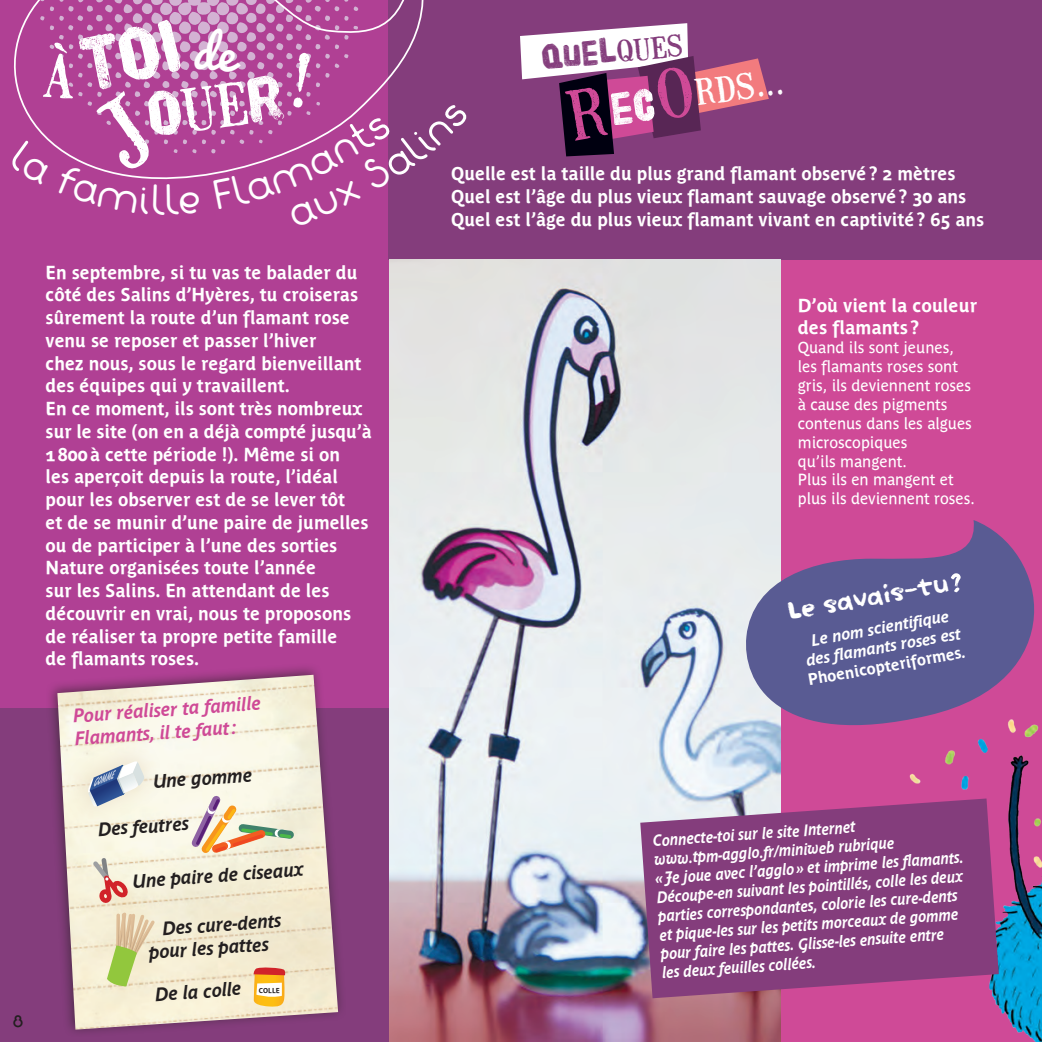
<style>
.page{position:relative;width:1042px;height:1042px;background:#fff}
.page>*{position:absolute;margin:0;border:0;box-sizing:border-box;transform-origin:0 0}
.t1{font:64.23px "HVD Poster";color:#fff}
.t2{font:36.4px "HVD Poster";color:#843d7c}
.t3{font:33.43px "Mailart Rubberstamp";color:#fff}
.t4{font:28px "Mailart Rubberstamp";color:#843d7c}
.t5{font:26.25px "Paint Hand";color:#fff}
.t6{font:21px "Fabada";color:#231f20}
.t7{font:700 18.38px/22.8px "Parisine Plus";color:#fff}
.t8{font:italic 700 18.38px/22.8px "Parisine Plus";color:#231f20}
.t9{font:italic 700 18.38px/22.8px "Parisine Plus";color:#cf4a97}
.t10{font:italic 700 15.75px/18.9px "Parisine Plus";color:#fff;scale:.9 1}
.t11{font:15.75px/18.9px "Parisine Plus";color:#fff}
.t12{font:italic 700 15.75px/19.2px "Parisine Plus";color:#fff;text-align:center}
.t13{font:700 7px "Parisine Plus";color:#231f20}
.s1{font-family:"Mailart Rubberstamp";font-size:55.48px}
.s2{font-family:"HVD Poster";font-size:47.25px}
.s3{font-style:normal}
</style>
<div class="page">
<div style="left:780px;top:258px;width:262px;height:784px;background:#cf4a97"></div>
<div style="left:0;top:0;width:389px;height:1042px;background:#b04094"></div>
<div style="left:388px;top:0;width:654px;height:259px;background:#843d7c"></div>
<div style="left:0;top:709px;width:389px;height:333px;background:#843d7c"></div>
<img style="left:390px;top:259px;width:390px;height:783px">
<svg style="left:25px;top:0;width:399px;height:19px"></svg>
<div style="left:45px;top:661px;width:301px;height:376px;background:#231f20;opacity:.58"></div>
<img style="left:57px;top:675px;width:281px;height:354px">
<svg style="left:185px;top:789px;width:114px;height:71px;background:#e7d9c2"></svg>
<div style="left:99px;top:889px;width:13px;height:14px;border:5px solid #d1232a;border-radius:4px"></div>
<svg style="left:89px;top:855px;width:42px;height:46px;background:#e7c4b5"></svg>
<svg style="left:253px;top:966px;width:33px;height:41px"></svg>
<svg style="left:107px;top:910px;width:51px;height:76px;background:#dad9a6"></svg>
<img style="left:909px;top:751px;width:133px;height:291px">
<div style="left:62px;top:736px;width:98px;height:86px;background:#ece1cb;opacity:.78"></div>
<svg style="left:88px;top:761px;width:57px;height:46px;background:#b6bfcb"></svg>
<svg style="left:640px;top:798px;width:359px;height:200px;background:#8d4683"></svg>
<svg style="left:742px;top:520px;width:297px;height:231px;fill:#595b93"></svg>
<svg style="left:951px;top:573px;width:9px;height:19px"></svg>
<svg style="left:14px;top:19px;width:407px;height:161px"></svg>
<svg style="left:520px;top:23px;width:249px;height:133px"></svg>
<h1 class="t1" style="left:143px;top:87px;width:138px;rotate:-8deg">O<span class="s1">UE</span> R</h1>
<p class="t6" style="left:12px;top:1005px;width:13px">8</p>
<p class="t7" style="left:46px;top:261px;width:328px">En septembre, si tu vas te balader du côté des Salins d’Hyères, tu croiseras sûrement la route d’un flamant rose venu se reposer et passer l’hiver<br>chez nous, sous le regard bienveillant des équipes qui y travaillent.<br>En ce moment, ils sont très nombreux sur le site (on en a déjà compté jusqu’à 1800à cette période !). Même si on<br>les aperçoit depuis la route, l’idéal pour les observer est de se lever tôt<br>et de se munir d’une paire de jumelles ou de participer à l’une des sorties Nature organisées toute l’année<br>sur les Salins. En attendant de les découvrir en vrai, nous te proposons de réaliser ta propre petite famille<br>de flamants roses.</p>
<p class="t9" style="left:72px;top:704px;width:190px;rotate:-4deg">Pour réaliser ta famille<br>Flamants, il te faut:</p>
<p class="t8" style="left:152px;top:770px;width:101px;rotate:-4deg">Une gomme</p>
<p class="t8" style="left:98px;top:818px;width:92px;rotate:-4deg">Des feutres</p>
<p class="t8" style="left:132px;top:870px;width:173px;rotate:-4deg">Une paire de ciseaux</p>
<p class="t8" style="left:147px;top:918px;width:136px;text-indent:15px;rotate:-4deg">Des cure-dents pour les pattes</p>
<p class="t8" style="left:155px;top:983px;width:88px;rotate:-4deg">De la colle</p>
<p class="t13" style="left:259px;top:986px;width:6px">colle</p>
<h2 class="t2" style="left:540px;top:40px;width:76px;rotate:-5deg">quel</h2>
<h3 class="t4" style="left:615px;top:33px;width:68px;rotate:-6deg">ques</h3>
<h3 class="t3" style="left:607px;top:83px;width:177px;rotate:-8deg"><span class="s2">ec</span> rds...</h3>
<p class="t7" style="left:451px;top:162px;width:534px">Quelle est la taille du plus grand flamant observé? 2 mètres<br>Quel est l’âge du plus vieux flamant sauvage observé? 30 ans<br>Quel est l’âge du plus vieux flamant vivant en captivité? 65 ans</p>
<p class="t7" style="left:798px;top:295px;width:181px;line-height:22.1px">D’où vient la couleur des flamants?</p>
<p class="t11" style="left:798px;top:338px;width:179px">Quand ils sont jeunes, les flamants roses sont gris, ils deviennent roses à cause des pigments contenus dans les algues microscopiques<br>qu’ils mangent.<br>Plus ils en mangent et plus ils deviennent roses.</p>
<h3 class="t5" style="left:785px;top:596px;width:164px;rotate:-10deg">Le savais-tu</h3>
<p class="t12" style="left:800px;top:632px;width:161px;rotate:-10deg">Le nom scientifique des flamants roses est<br><span class="s3">Phoenicopteriformes</span>.</p>
<p class="t10" style="left:652px;top:831px;width:344px;rotate:-4deg">Connecte-toi sur le site Internet www.tpm-agglo.fr/miniweb rubrique<br>«Je joue avec l’agglo» et imprime les flamants.<br>Découpe-en suivant les pointillés, colle les deux parties correspondantes, colorie les cure-dents et pique-les sur les petits morceaux de gomme pour faire les pattes. Glisse-les ensuite entre<br>les deux feuilles collées.</p>
</div>
